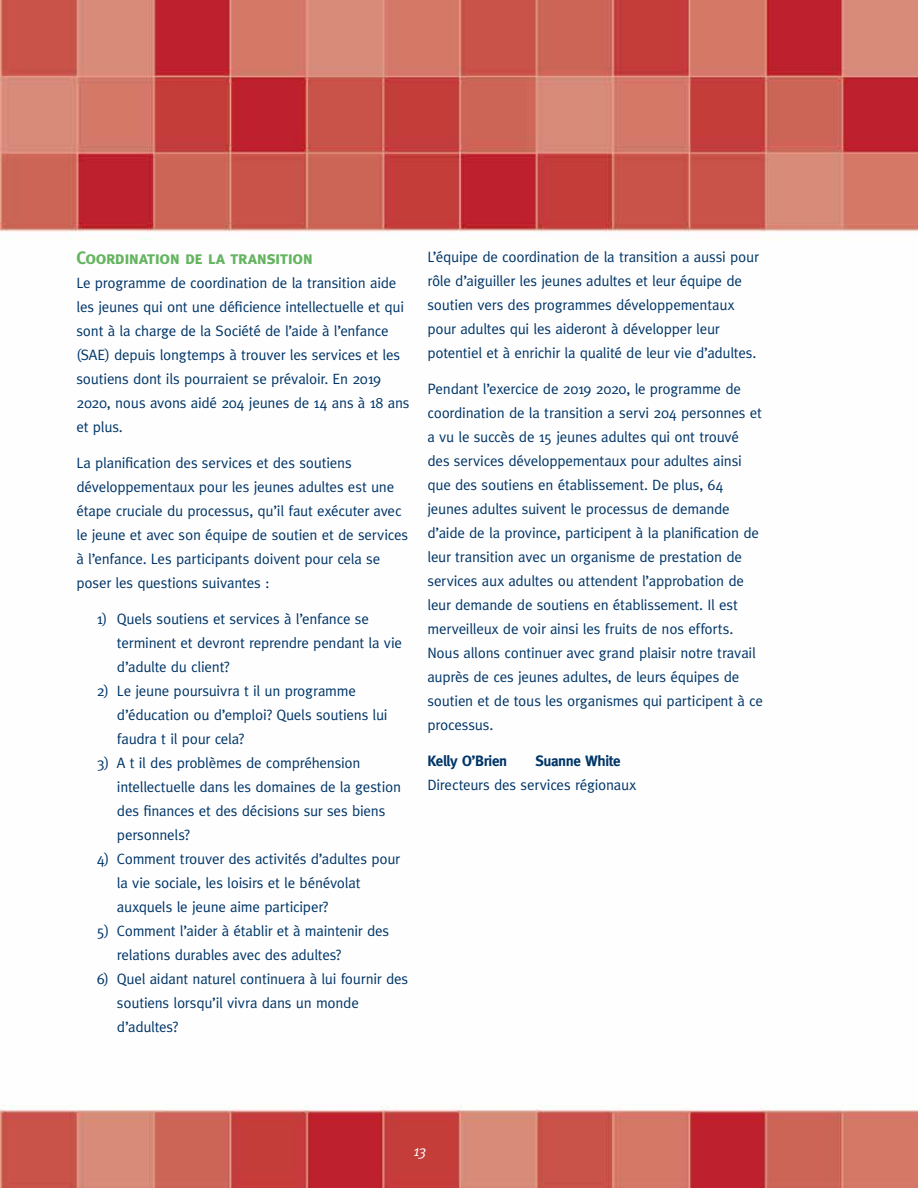
<style>
.page{position:relative;width:918px;height:1188px;background:#fff}
.page>*{position:absolute;margin:0;border:0;box-sizing:border-box;transform-origin:0 0}
.t1{font:18px "Meta Bold Caps";letter-spacing:-.025em;color:#65b460}
.t2{font:15px/24px "Meta";letter-spacing:-.015em;color:#003568}
.t3{font:700 15px "Meta";letter-spacing:-.025em;color:#003568}
.t4{font:italic 15px "Meta";color:#fff}
</style>
<div class="page">
<img style="left:0;top:0;width:918px;height:1188px">
<p class="t1" style="left:76px;top:247px;width:238px">Coordination de la transition</p>
<p class="t2" style="left:76px;top:270px;width:335px">Le programme de coordination de la transition aide les jeunes qui ont une déficience intellectuelle et qui sont à la charge de la Société de l’aide à l’enfance (SAE) depuis longtemps à trouver les services et les soutiens dont ils pourraient se prévaloir. En 2019<br>2020, nous avons aidé 204 jeunes de 14 ans à 18 ans et plus.</p>
<p class="t2" style="left:76px;top:450px;width:333px">La planification des services et des soutiens développementaux pour les jeunes adultes est une étape cruciale du processus, qu’il faut exécuter avec le jeune et avec son équipe de soutien et de services à l’enfance. Les participants doivent pour cela se poser les questions suivantes :</p>
<p class="t2" style="left:117px;top:606px;width:287px;text-indent:-20px">1) Quels soutiens et services à l’enfance se terminent et devront reprendre pendant la vie d’adulte du client?</p>
<p class="t2" style="left:117px;top:678px;width:272px;text-indent:-20px">2) Le jeune poursuivra t il un programme d’éducation ou d’emploi? Quels soutiens lui faudra t il pour cela?</p>
<p class="t2" style="left:117px;top:750px;width:286px;text-indent:-20px">3) A t il des problèmes de compréhension intellectuelle dans les domaines de la gestion des finances et des décisions sur ses biens personnels?</p>
<p class="t2" style="left:117px;top:846px;width:285px;text-indent:-20px">4) Comment trouver des activités d’adultes pour la vie sociale, les loisirs et le bénévolat auxquels le jeune aime participer?</p>
<p class="t2" style="left:117px;top:918px;width:274px;text-indent:-20px">5) Comment l’aider à établir et à maintenir des relations durables avec des adultes?</p>
<p class="t2" style="left:117px;top:966px;width:293px;text-indent:-20px">6) Quel aidant naturel continuera à lui fournir des soutiens lorsqu’il vivra dans un monde d’adultes?</p>
<p class="t2" style="left:427px;top:244px;width:333px">L’équipe de coordination de la transition a aussi pour rôle d’aiguiller les jeunes adultes et leur équipe de soutien vers des programmes développementaux pour adultes qui les aideront à développer leur potentiel et à enrichir la qualité de leur vie d’adultes.</p>
<p class="t2" style="left:427px;top:376px;width:337px">Pendant l’exercice de 2019 2020, le programme de coordination de la transition a servi 204 personnes et a vu le succès de 15 jeunes adultes qui ont trouvé des services développementaux pour adultes ainsi que des soutiens en établissement. De plus, 64 jeunes adultes suivent le processus de demande d’aide de la province, participent à la planification de leur transition avec un organisme de prestation de services aux adultes ou attendent l’approbation de leur demande de soutiens en établissement. Il est merveilleux de voir ainsi les fruits de nos efforts.<br>Nous allons continuer avec grand plaisir notre travail auprès de ces jeunes adultes, de leurs équipes de soutien et de tous les organismes qui participent à ce processus.</p>
<p class="t3" style="left:427px;top:752px;width:81px">Kelly O’Brien</p>
<p class="t3" style="left:535px;top:752px;width:87px">Suanne White</p>
<p class="t2" style="left:427px;top:772px;width:210px">Directeurs des services régionaux</p>
<p class="t4" style="left:413px;top:1142px;width:15px">13</p>
</div>
